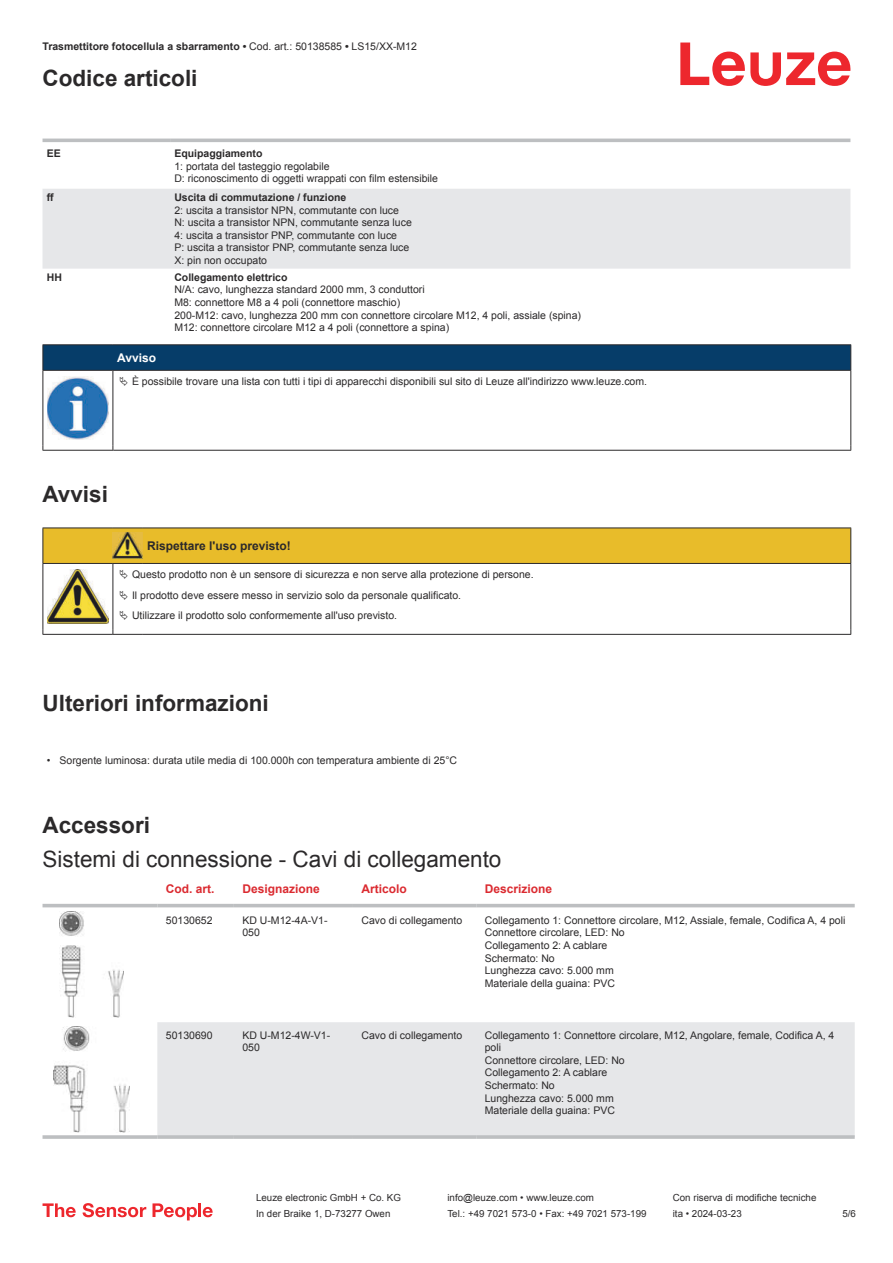
<style>
.page{position:relative;width:893px;height:1263px;background:#fff}
.page>*{position:absolute;margin:0;border:0;box-sizing:border-box;transform-origin:0 0}
.t1{font:700 22.5px "Arial";color:#2b292a}
.t2{font:22.5px "Arial";color:#2b292a}
.t3{font:700 12px "Arial";color:#db2a30}
.t4{font:700 12px "Arial";color:#2b292a}
.t5{font:700 12px "Arial";color:#fff}
.t6{font:10.5px/12.6px "Arial";color:#2b292a}
.t7{font:700 10.5px "Arial";color:#2b292a}
.t8{font:9.75px "Arial";color:#2b292a}
.s1{font-weight:400}
</style>
<div class="page">
<svg style="left:680px;top:43px;width:170px;height:43px"></svg>
<svg style="left:43px;top:138px;width:807px;height:1px"></svg>
<div style="left:43px;top:189px;width:807px;height:80px;background:#e6e7e9"></div>
<hr style="left:43px;top:139px;width:127px;height:3px;background:#bdbfc1">
<hr style="left:170px;top:139px;width:680px;height:3px;background:#bdbfc1">
<svg style="left:43px;top:903px;width:812px;height:229px"></svg>
<div style="left:157px;top:1022px;width:698px;height:113px;background:#e6e7e9"></div>
<hr style="left:43px;top:904px;width:114px;height:3px;background:#bdbfc1">
<hr style="left:157px;top:904px;width:77px;height:3px;background:#bdbfc1">
<hr style="left:234px;top:904px;width:119px;height:3px;background:#bdbfc1">
<hr style="left:353px;top:904px;width:123px;height:3px;background:#bdbfc1">
<hr style="left:476px;top:904px;width:379px;height:3px;background:#bdbfc1">
<hr style="left:43px;top:1135px;width:114px;height:4px;background:#bdbfc1">
<hr style="left:157px;top:1135px;width:77px;height:4px;background:#c7c9ca">
<hr style="left:234px;top:1135px;width:119px;height:4px;background:#bdbfc1">
<hr style="left:353px;top:1135px;width:123px;height:4px;background:#bdbfc1">
<hr style="left:476px;top:1135px;width:379px;height:4px;background:#c7c9ca">
<img style="left:59px;top:912px;width:65px;height:106px">
<img style="left:54px;top:1026px;width:75px;height:107px">
<svg style="left:43px;top:1203px;width:33px;height:14px"></svg>
<svg style="left:83px;top:1203px;width:63px;height:14px"></svg>
<svg style="left:153px;top:1203px;width:44px;height:17px"></svg>
<hr style="left:198px;top:1203px;width:3px;height:14px;background:#ed272d">
<svg style="left:203px;top:1207px;width:10px;height:10px"></svg>
<svg style="left:44px;top:371px;width:806px;height:79px"></svg>
<hr style="left:43px;top:344px;width:70px;height:1px;background:#2b292a">
<hr style="left:43px;top:370px;width:70px;height:1px;background:#2b292a">
<hr style="left:113px;top:344px;width:738px;height:1px;background:#2b292a">
<svg style="left:43px;top:345px;width:808px;height:25px;background:#063c67"></svg>
<hr style="left:113px;top:370px;width:738px;height:1px;background:#2b292a">
<hr style="left:43px;top:371px;width:1px;height:75px;background:#2b292a">
<hr style="left:113px;top:371px;width:1px;height:75px;background:#2b292a">
<hr style="left:850px;top:371px;width:1px;height:75px;background:#2b292a">
<hr style="left:43px;top:450px;width:70px;height:1px;background:#2b292a">
<hr style="left:113px;top:450px;width:738px;height:1px;background:#2b292a">
<img style="left:47px;top:377px;width:61px;height:62px">
<div style="left:115px;top:371px;width:734px;height:20px;background:#fff"></div>
<hr style="left:43px;top:527px;width:70px;height:1px;background:#2b292a">
<hr style="left:113px;top:527px;width:30px;height:1px;background:#2b292a">
<hr style="left:143px;top:527px;width:708px;height:1px;background:#2b292a">
<hr style="left:43px;top:634px;width:70px;height:1px;background:#2b292a">
<hr style="left:113px;top:634px;width:30px;height:1px;background:#2b292a">
<hr style="left:143px;top:634px;width:708px;height:1px;background:#2b292a">
<svg style="left:43px;top:528px;width:808px;height:106px"></svg>
<p class="t7" style="left:43px;top:43px;width:376px">Trasmettitore fotocellula a sbarramento • <span class="s1">Cod. art.: 50138585</span> • <span class="s1">LS15/XX-M12</span></p>
<h1 class="t1" style="left:43px;top:70px;width:157px">Codice articoli</h1>
<p class="t7" style="left:47px;top:149px;width:16px">EE</p>
<p class="t7" style="left:174px;top:149px;width:90px">Equipaggiamento</p>
<p class="t6" style="left:174px;top:161px;width:265px">1: portata del tasteggio regolabile<br>D: riconoscimento di oggetti wrappati con film estensibile</p>
<p class="t7" style="left:47px;top:193px;width:8px">ff</p>
<p class="t7" style="left:174px;top:193px;width:174px">Uscita di commutazione / funzione</p>
<p class="t6" style="left:174px;top:204px;width:239px">2: uscita a transistor NPN, commutante con luce N: uscita a transistor NPN, commutante senza luce 4: uscita a transistor PNP, commutante con luce<br>P: uscita a transistor PNP, commutante senza luce X: pin non occupato</p>
<p class="t7" style="left:47px;top:273px;width:17px">HH</p>
<p class="t7" style="left:174px;top:273px;width:115px">Collegamento elettrico</p>
<p class="t6" style="left:174px;top:284px;width:408px">N/A: cavo, lunghezza standard 2000 mm, 3 conduttori<br>M8: connettore M8 a 4 poli (connettore maschio)<br>200-M12: cavo, lunghezza 200 mm con connettore circolare M12, 4 poli, assiale (spina)<br>M12: connettore circolare M12 a 4 poli (connettore a spina)</p>
<p class="t5" style="left:117px;top:353px;width:40px">Avviso</p>
<p class="t6" style="left:132px;top:376px;width:517px">È possibile trovare una lista con tutti i tipi di apparecchi disponibili sul sito di Leuze all'indirizzo www.leuze.com.</p>
<h1 class="t1" style="left:43px;top:485px;width:67px">Avvisi</h1>
<p class="t4" style="left:147px;top:541px;width:145px">Rispettare l'uso previsto!</p>
<p class="t6" style="left:132px;top:565px;width:403px;line-height:20.2px">Questo prodotto non è un sensore di sicurezza e non serve alla protezione di persone.<br>Il prodotto deve essere messo in servizio solo da personale qualificato.<br>Utilizzare il prodotto solo conformemente all'uso previsto.</p>
<h1 class="t1" style="left:43px;top:695px;width:228px">Ulteriori informazioni</h1>
<p class="t6" style="left:47px;top:755px;width:412px">• Sorgente luminosa: durata utile media di 100.000h con temperatura ambiente di 25°C</p>
<h1 class="t1" style="left:43px;top:817px;width:109px">Accessori</h1>
<h1 class="t2" style="left:43px;top:850px;width:460px">Sistemi di connessione - Cavi di collegamento</h1>
<p class="t3" style="left:166px;top:884px;width:50px">Cod. art.</p>
<p class="t3" style="left:242px;top:884px;width:79px">Designazione</p>
<p class="t3" style="left:361px;top:884px;width:47px">Articolo</p>
<p class="t3" style="left:485px;top:884px;width:69px">Descrizione</p>
<p class="t6" style="left:166px;top:915px;width:48px">50130652</p>
<p class="t6" style="left:242px;top:915px;width:87px">KD U-M12-4A-V1-<br>050</p>
<p class="t6" style="left:361px;top:915px;width:102px">Cavo di collegamento</p>
<p class="t6" style="left:485px;top:915px;width:362px">Collegamento 1: Connettore circolare, M12, Assiale, female, Codifica A, 4 poli Connettore circolare, LED: No<br>Collegamento 2: A cablare<br>Schermato: No<br>Lunghezza cavo: 5.000 mm<br>Materiale della guaina: PVC</p>
<p class="t6" style="left:166px;top:1030px;width:48px">50130690</p>
<p class="t6" style="left:242px;top:1030px;width:89px">KD U-M12-4W-V1-<br>050</p>
<p class="t6" style="left:361px;top:1030px;width:102px">Cavo di collegamento</p>
<p class="t6" style="left:485px;top:1030px;width:351px">Collegamento 1: Connettore circolare, M12, Angolare, female, Codifica A, 4 poli<br>Connettore circolare, LED: No<br>Collegamento 2: A cablare<br>Schermato: No<br>Lunghezza cavo: 5.000 mm<br>Materiale della guaina: PVC</p>
<p class="t8" style="left:256px;top:1194px;width:146px">Leuze electronic GmbH + Co. KG</p>
<p class="t8" style="left:447px;top:1194px;width:148px">info@leuze.com • www.leuze.com</p>
<p class="t8" style="left:673px;top:1194px;width:145px">Con riserva di modifiche tecniche</p>
<p class="t8" style="left:256px;top:1210px;width:136px">In der Braike 1, D-73277 Owen</p>
<p class="t8" style="left:447px;top:1210px;width:201px">Tel.: +49 7021 573-0 • Fax: +49 7021 573-199</p>
<p class="t8" style="left:673px;top:1210px;width:70px">ita • 2024-03-23</p>
<p class="t8" style="left:842px;top:1210px;width:15px">5 /6</p>
</div>
